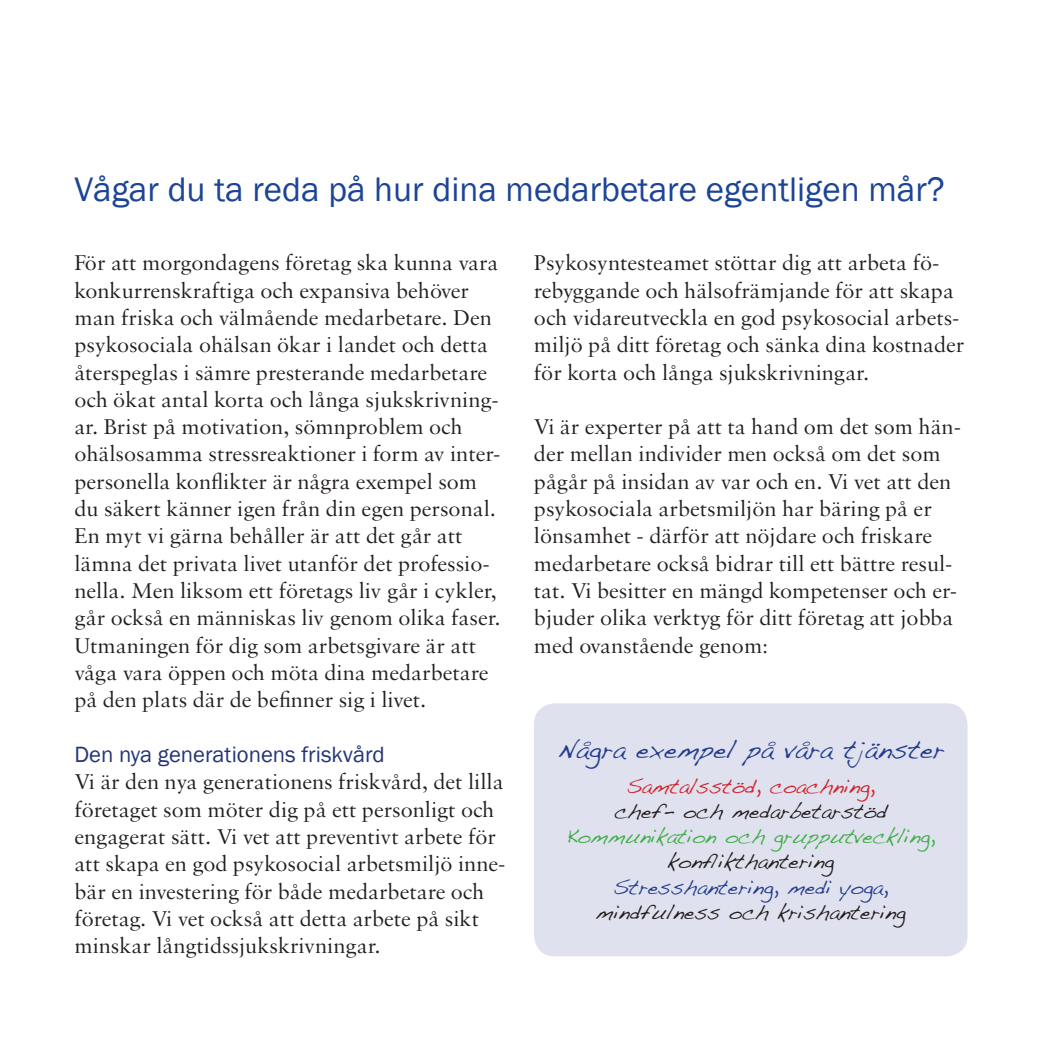
<style>
.page{position:relative;width:1042px;height:1042px;background:#fff}
.page>*{position:absolute;margin:0;border:0;box-sizing:border-box;transform-origin:0 0}
.t1{font:35px "Franklin Gothic";color:#1c4497}
.t2{font:26.25px "Handwriting Dakota";color:#253f8e}
.t3{font:22.75px/27.3px "Sabon MT Std";color:#231f20}
.t4{font:22.75px "Franklin Gothic";color:#243577}
.t5{font:21px "Handwriting Dakota";color:#231f20}
.t6{font:21px "Handwriting Dakota";color:#40ae49}
.t7{font:21px "Handwriting Dakota";color:#253f8e}
.t8{font:21px "Handwriting Dakota";color:#d1232a}
</style>
<div class="page">
<div style="left:534px;top:703px;width:433px;height:253px;background:#e0e1ee;border-radius:21px"></div>
<h1 class="t1" style="left:74px;top:167px;width:872px">Vågar du ta reda på hur dina medarbetare egentligen mår?</h1>
<p class="t3" style="left:74px;top:249px;width:428px">För att morgondagens företag ska kunna vara konkurrenskraftiga och expansiva behöver man friska och välmående medarbetare. Den psykosociala ohälsan ökar i landet och detta återspeglas i sämre presterande medarbetare och ökat antal korta och långa sjukskrivning&shy;ar. Brist på motivation, sömnproblem och ohälsosamma stressreaktioner i form av inter&shy;personella konflikter är några exempel som du säkert känner igen från din egen personal.<br>En myt vi gärna behåller är att det går att lämna det privata livet utanför det professio&shy;nella. Men liksom ett företags liv går i cykler, går också en människas liv genom olika faser.<br>Utmaningen för dig som arbetsgivare är att våga vara öppen och möta dina medarbetare på den plats där de befinner sig i livet.</p>
<p class="t4" style="left:74px;top:740px;width:312px">Den nya generationens friskvård</p>
<p class="t3" style="left:74px;top:768px;width:432px">Vi är den nya generationens friskvård, det lilla företaget som möter dig på ett personligt och engagerat sätt. Vi vet att preventivt arbete för att skapa en god psykosocial arbetsmiljö inne&shy;bär en investering för både medarbetare och företag. Vi vet också att detta arbete på sikt minskar långtidssjukskrivningar.</p>
<p class="t3" style="left:534px;top:249px;width:432px">Psykosyntesteamet stöttar dig att arbeta fö&shy;rebyggande och hälsofrämjande för att skapa och vidareutveckla en god psykosocial arbets&shy;miljö på ditt företag och sänka dina kostnader för korta och långa sjukskrivningar.</p>
<p class="t3" style="left:534px;top:413px;width:428px">Vi är experter på att ta hand om det som hän&shy;der mellan individer men också om det som pågår på insidan av var och en. Vi vet att den psykosociala arbetsmiljön har bäring på er lönsamhet - därför att nöjdare och friskare medarbetare också bidrar till ett bättre resul&shy;tat. Vi besitter en mängd kompetenser och er&shy;bjuder olika verktyg för ditt företag att jobba med ovanstående genom:</p>
<p class="t2" style="left:557px;top:733px;width:389px">Några exempel på våra tjänster</p>
<p class="t8" style="left:626px;top:773px;width:250px">Samtalsstöd, coachning,</p>
<p class="t5" style="left:614px;top:798px;width:274px">chef- och medarbetarstöd</p>
<p class="t6" style="left:566px;top:823px;width:370px">Kommunikation och grupputveckling,</p>
<p class="t5" style="left:667px;top:849px;width:168px">konflikthantering</p>
<p class="t7" style="left:613px;top:874px;width:276px">Stresshantering, medi yoga,</p>
<p class="t5" style="left:596px;top:899px;width:311px">mindfulness och krishantering</p>
</div>
